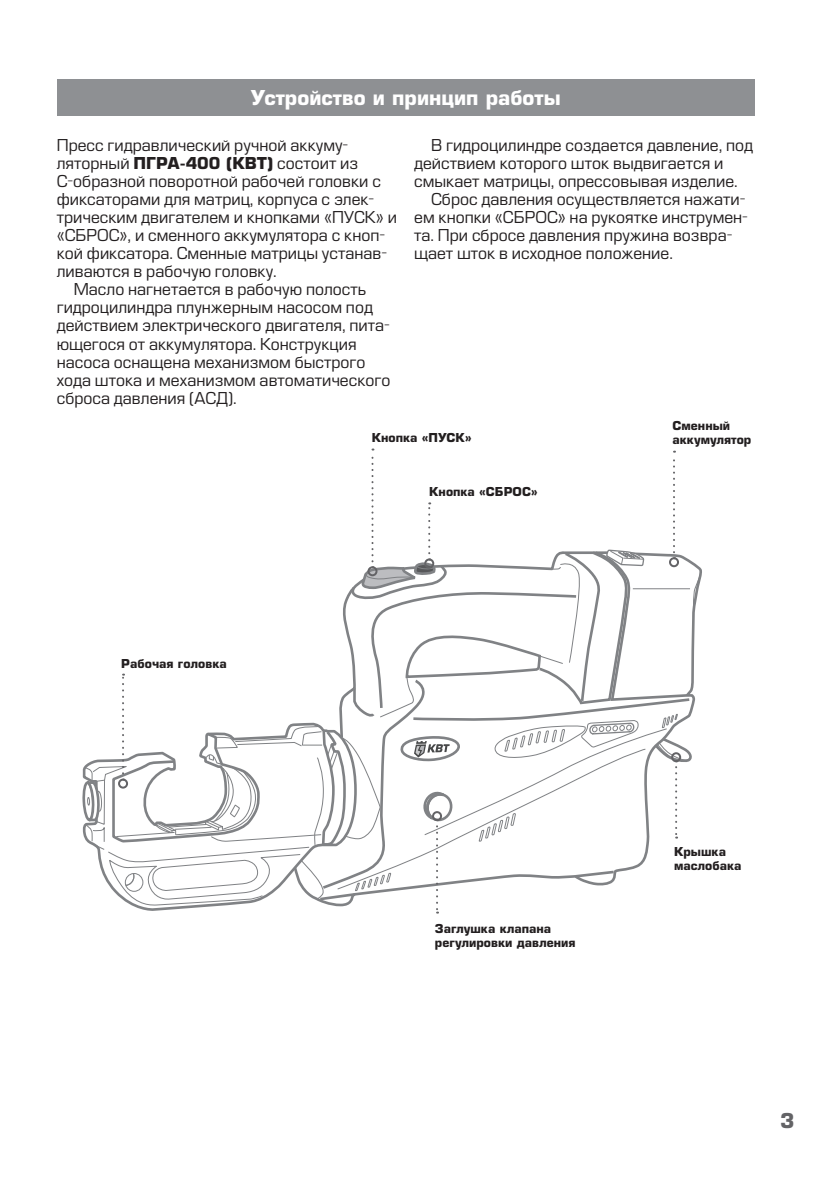
<style>
.page{position:relative;width:840px;height:1191px;background:#fff}
.page>*{position:absolute;margin:0;border:0;box-sizing:border-box;transform-origin:0 0}
.t1{font:700 20px "Europe";color:#fff}
.t2{font:700 20px "Europe";color:#636366}
.t3{font:16px "Europe";color:#231f20}
.t4{font:700 12px/14px "Europe";color:#231f20}
.s1{font-weight:700}
</style>
<div class="page">
<div style="left:57px;top:79px;width:697px;height:36px;background:#8e9093"></div>
<svg style="left:82px;top:448px;width:618px;height:465px"></svg>
<div style="left:432px;top:811px;width:10px;height:10px;border:2px solid #636366;border-radius:50%"></div>
<p class="t1" style="left:250px;top:86px;width:311px">Устройство и принцип работы</p>
<p class="t3" style="left:57px;top:136px;width:293px">Пресс гидравлический ручной аккуму-</p>
<p class="t3" style="left:57px;top:154px;width:303px">ляторный <span class="s1">ПГРА-400 (КВТ)</span> состоит из</p>
<p class="t3" style="left:57px;top:172px;width:325px">С-образной поворотной рабочей головки с</p>
<p class="t3" style="left:57px;top:190px;width:319px">фиксаторами для матриц, корпуса с элек-</p>
<p class="t3" style="left:57px;top:208px;width:341px">трическим двигателем и кнопками «ПУСК» и</p>
<p class="t3" style="left:57px;top:226px;width:330px">«СБРОС», и сменного аккумулятора с кноп-</p>
<p class="t3" style="left:57px;top:244px;width:332px">кой фиксатора. Сменные матрицы устанав-</p>
<p class="t3" style="left:57px;top:262px;width:221px">ливаются в рабочую головку.</p>
<p class="t3" style="left:74px;top:280px;width:294px">Масло нагнетается в рабочую полость</p>
<p class="t3" style="left:57px;top:298px;width:317px">гидроцилиндра плунжерным насосом под</p>
<p class="t3" style="left:57px;top:316px;width:334px">действием электрического двигателя, пита-</p>
<p class="t3" style="left:57px;top:334px;width:301px">ющегося от аккумулятора. Конструкция</p>
<p class="t3" style="left:57px;top:352px;width:310px">насоса оснащена механизмом быстрого</p>
<p class="t3" style="left:57px;top:370px;width:335px">хода штока и механизмом автоматического</p>
<p class="t3" style="left:57px;top:388px;width:181px">сброса давления (АСД).</p>
<p class="t3" style="left:431px;top:136px;width:323px">В гидроцилиндре создается давление, под</p>
<p class="t3" style="left:414px;top:154px;width:310px">действием которого шток выдвигается и</p>
<p class="t3" style="left:414px;top:172px;width:325px">смыкает матрицы, опрессовывая изделие.</p>
<p class="t3" style="left:431px;top:190px;width:315px">Сброс давления осуществляется нажати-</p>
<p class="t3" style="left:414px;top:208px;width:335px">ем кнопки «СБРОС» на рукоятке инструмен-</p>
<p class="t3" style="left:414px;top:226px;width:319px">та. При сбросе давления пружина возвра-</p>
<p class="t3" style="left:414px;top:244px;width:260px">щает шток в исходное положение.</p>
<p class="t4" style="left:121px;top:657px;width:107px">Рабочая головка</p>
<p class="t4" style="left:371px;top:431px;width:101px">Кнопка «ПУСК»</p>
<p class="t4" style="left:429px;top:485px;width:110px">Кнопка «СБРОС»</p>
<p class="t4" style="left:672px;top:418px;width:80px">Сменный аккумулятор</p>
<p class="t4" style="left:434px;top:921px;width:142px">Заглушка клапана регулировки давления</p>
<p class="t4" style="left:673px;top:844px;width:69px">Крышка маслобака</p>
<p class="t2" style="left:779px;top:1108px;width:16px">3</p>
</div>
